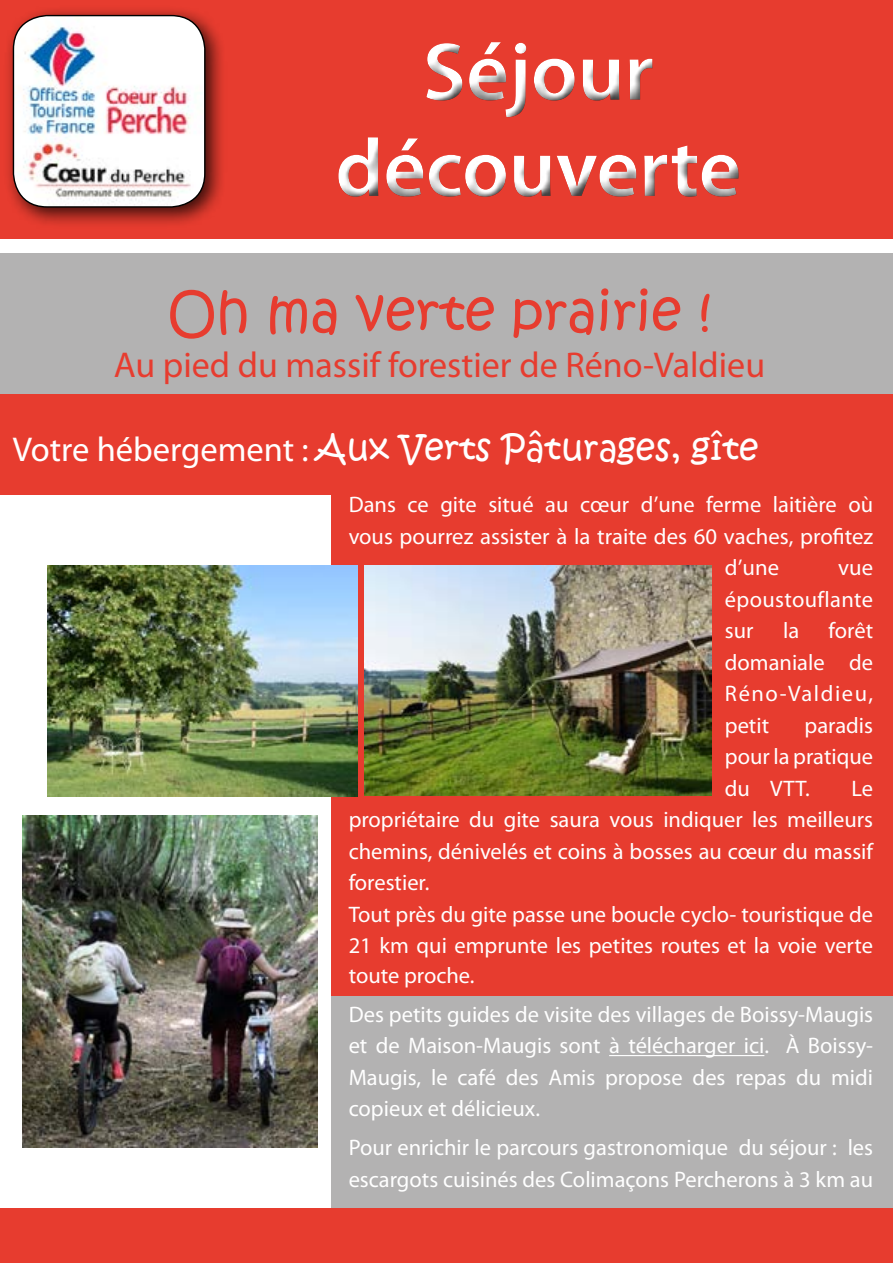
<style>
.page{position:relative;width:893px;height:1263px;background:#fff}
.page>*{position:absolute;margin:0;border:0;box-sizing:border-box;transform-origin:0 0}
.t1{font:600 82.5px/96.1px "Myriad Pro";color:#fff;text-align:center}
.t2{font:54px "Kristen ITC";color:#e73c2f}
.t3{font:36px "Myriad Pro";color:#e73c2f}
.t4{font:34.5px "Kristen ITC";color:#fff}
.t5{font:22.5px/31.5px "Myriad Pro";color:#fff;text-align:justify}
.s1{font-family:"Myriad Pro"}
</style>
<div class="page">
<div style="left:332px;top:753px;width:561px;height:456px;background:#b3b2b2"></div>
<div style="left:0;top:394px;width:893px;height:101px;background:#e73c2f"></div>
<div style="left:0;top:0;width:893px;height:238px;background:#e73c2f"></div>
<div style="left:332px;top:495px;width:561px;height:501px;background:#e73c2f"></div>
<div style="left:329px;top:34px;width:426px;height:179px;background:#000;opacity:.75"></div>
<div style="left:2px;top:4px;width:225px;height:225px;background:#000;opacity:.75"></div>
<img style="left:13px;top:16px;width:192px;height:191px">
<div style="left:13px;top:15px;width:193px;height:193px;border:1px solid #000;border-radius:34px"></div>
<div style="left:0;top:253px;width:893px;height:141px;background:#b3b2b2"></div>
<div style="left:0;top:1209px;width:893px;height:54px;background:#e73c2f"></div>
<hr style="left:609px;top:1055px;width:155px;height:1px;background:#fff">
<img style="left:364px;top:566px;width:348px;height:229px">
<img style="left:48px;top:566px;width:310px;height:230px">
<img style="left:23px;top:815px;width:294px;height:333px">
<h1 class="t1" style="left:335px;top:22px;width:407px">Séjour découverte</h1>
<h2 class="t2" style="left:168px;top:276px;width:545px">Oh ma verte prairie !</h2>
<h3 class="t3" style="left:114px;top:343px;width:653px">Au pied du massif forestier de Réno-Valdieu</h3>
<h3 class="t4" style="left:13px;top:426px;width:747px"><span class="s1">Votre hébergement :</span> Aux Verts Pâturages, gîte</h3>
<p class="t5" style="left:349px;top:489px;width:526px">Dans ce gite situé au cœur d’une ferme laitière où</p>
<p class="t5" style="left:349px;top:520px;width:526px">vous pourrez assister à la traite des 60 vaches, profitez</p>
<p class="t5" style="left:725px;top:552px;width:56px">d’une</p>
<p class="t5" style="left:725px;top:552px;width:150px;text-indent:113px">vue époustouflante sur</p>
<p class="t5" style="left:725px;top:615px;width:150px;text-indent:104px">forêt domaniale de Réno-Valdieu, petit</p>
<p class="t5" style="left:783px;top:615px;width:18px">la</p>
<p class="t5" style="left:725px;top:709px;width:150px;text-indent:80px">paradis pour la pratique du VTT.</p>
<p class="t5" style="left:349px;top:772px;width:526px;text-align:left;text-indent:503px">Le propriétaire du gite saura vous indiquer les meilleurs chemins, dénivelés et coins à bosses au cœur du massif forestier.<br>Tout près du gite passe une boucle cyclo- touristique de 21 km qui emprunte les petites routes et la voie verte</p>
<p class="t5" style="left:349px;top:955px;width:526px;line-height:39px">toute proche.<br>Des petits guides de visite des villages de Boissy-Maugis</p>
<p class="t5" style="left:349px;top:1030px;width:526px">et de Maison-Maugis sont à télécharger ici. À Boissy-Maugis, le café des Amis propose des repas du midi copieux et délicieux.</p>
<p class="t5" style="left:349px;top:1132px;width:526px">Pour enrichir le parcours gastronomique du séjour : les escargots cuisinés des Colimaçons Percherons à 3 km au</p>
</div>
